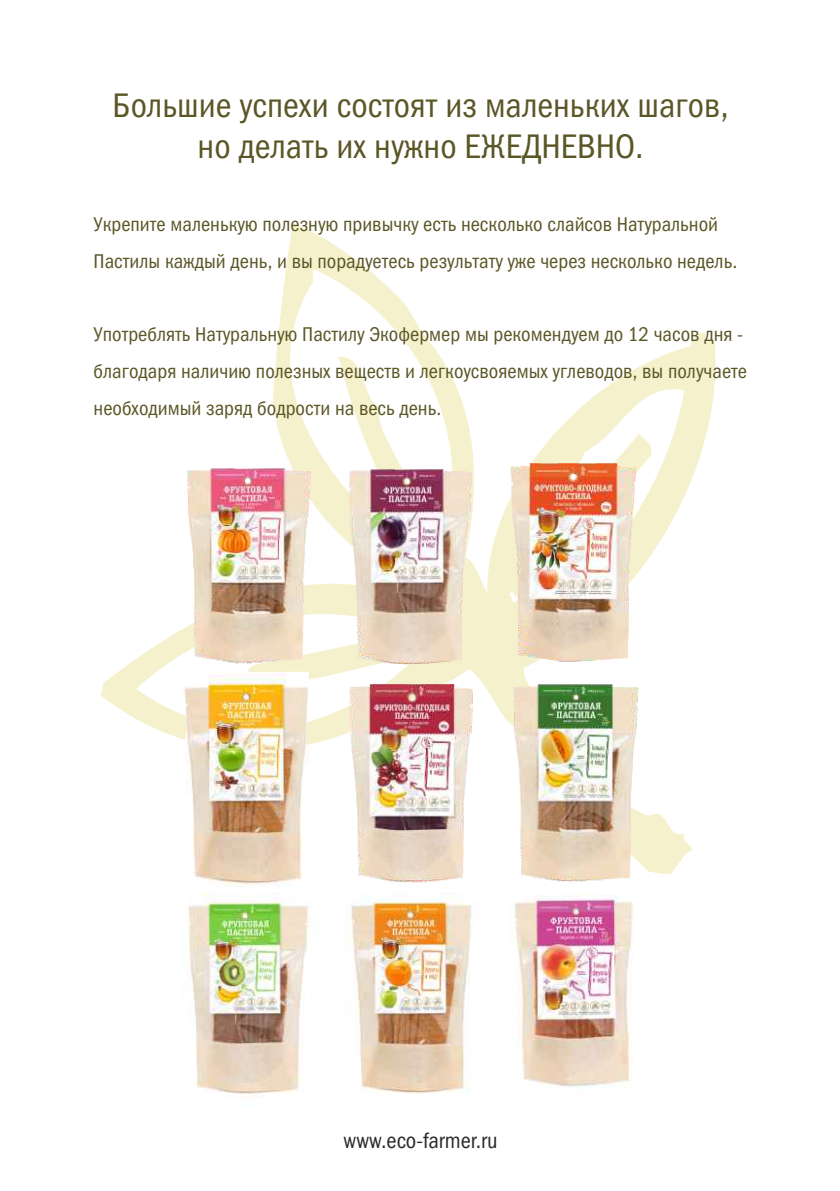
<style>
.page{position:relative;width:840px;height:1191px;background:#fff}
.page>*{position:absolute;margin:0;border:0;box-sizing:border-box;transform-origin:0 0}
.t1{font:34.2px/40.4px "Franklin Gothic Book Cond ITC";color:#5a5626;text-align:center}
.t2{font:22px "Franklin Gothic Book Cond ITC";color:#2b2a29}
.t3{font:20px/36.8px "Franklin Gothic Book Cond ITC";color:#5a5626}
</style>
<div class="page">
<svg style="left:100px;top:224px;width:616px;height:650px"></svg>
<img style="left:334px;top:695px;width:157px;height:188px">
<img style="left:491px;top:685px;width:171px;height:197px">
<img style="left:482px;top:443px;width:182px;height:242px">
<img style="left:334px;top:445px;width:158px;height:250px">
<img style="left:165px;top:443px;width:169px;height:229px">
<img style="left:162px;top:672px;width:172px;height:215px">
<img style="left:188px;top:892px;width:121px;height:202px">
<img style="left:351px;top:896px;width:121px;height:197px">
<img style="left:514px;top:894px;width:120px;height:193px">
<h1 class="t1" style="left:112px;top:88px;width:617px">Большие успехи состоят из маленьких шагов, но делать их нужно ЕЖЕДНЕВНО.</h1>
<p class="t3" style="left:94px;top:207px;width:644px">Укрепите маленькую полезную привычку есть несколько слайсов Натуральной<br>Пастилы каждый день, и вы порадуетесь результату уже через несколько недель.</p>
<p class="t3" style="left:94px;top:318px;width:654px">Употреблять Натуральную Пастилу Экофермер мы рекомендуем до 12 часов дня - благодаря наличию полезных веществ и легкоусвояемых углеводов, вы получаете необходимый заряд бодрости на весь день.</p>
<p class="t2" style="left:343px;top:1133px;width:155px">www.eco-farmer.ru</p>
</div>
